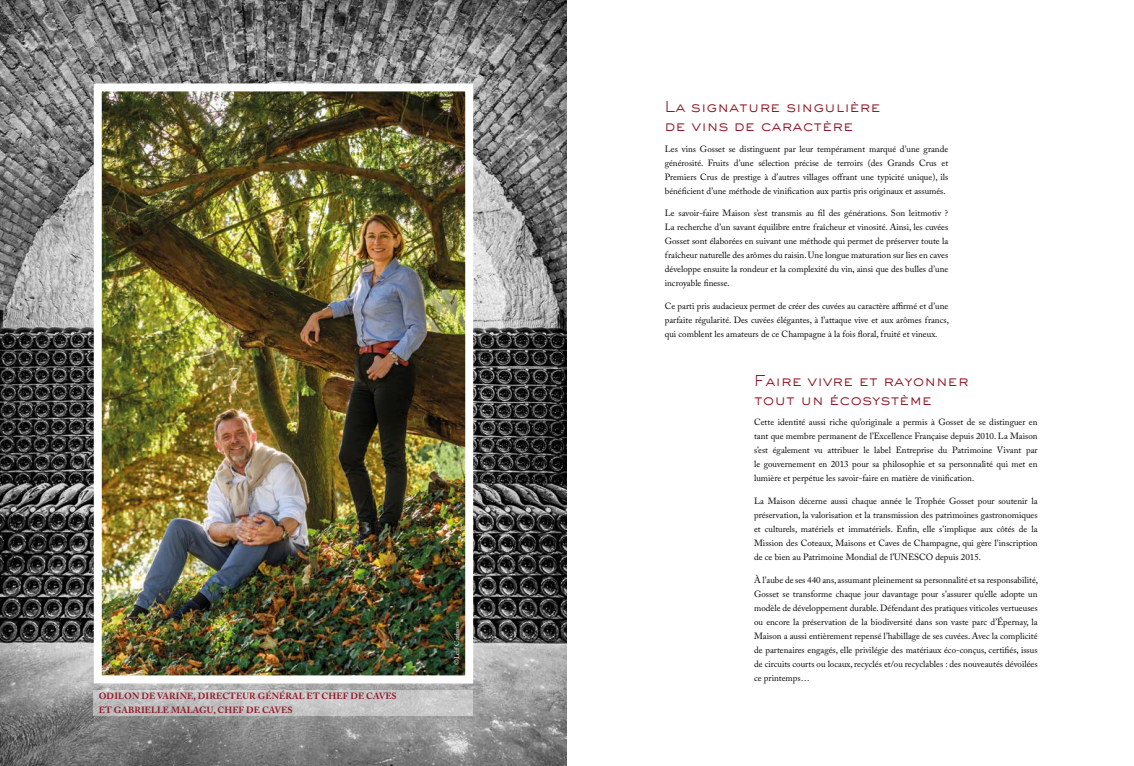
<style>
.page{position:relative;width:1134px;height:766px;background:#fff}
.page>*{position:absolute;margin:0;border:0;box-sizing:border-box;transform-origin:0 0}
.t1{font:300 14.7px/18.5px "Sackers Gothic Std";color:#8d1826}
.t2{font:9px/14px "Adobe Caslon Pro";color:#000;text-align:justify}
.t3{font:700 9px/14px "Adobe Caslon Pro";letter-spacing:.015em;color:#8d1826}
.t4{font:7px "Adobe Caslon Pro";color:#fff}
</style>
<div class="page">
<img style="left:0;top:0;width:567px;height:765px">
<img style="left:103px;top:92px;width:361px;height:582px">
<div style="left:94px;top:83px;width:379px;height:600px;border:8px solid #fff"></div>
<svg style="left:94px;top:689px;width:379px;height:26px;background:#c4c4c4"></svg>
<p class="t3" style="left:99px;top:688px;width:300px">ODILON DE VARINE, DIRECTEUR GÉNÉRAL ET CHEF DE CAVES<br>ET GABRIELLE MALAGU, CHEF DE CAVES</p>
<p class="t4" style="left:453px;top:665px;width:46px;rotate:-90deg">©Leif Carlsson</p>
<h1 class="t1" style="left:665px;top:97px;width:218px">La signature singulière de vins de caractère</h1>
<p class="t2" style="left:665px;top:141px;width:285px">Les vins Gosset se distinguent par leur tempérament marqué d’une grande générosité. Fruits d’une sélection précise de terroirs (des Grands Crus et Premiers Crus de prestige à d’autres villages offrant une typicité unique), ils bénéficient d’une méthode de vinification aux partis pris originaux et assumés.</p>
<p class="t2" style="left:665px;top:206px;width:285px">Le savoir-faire Maison s’est transmis au fil des générations. Son leitmotiv ?<br>La recherche d’un savant équilibre entre fraîcheur et vinosité. Ainsi, les cuvées Gosset sont élaborées en suivant une méthode qui permet de préserver toute la fraîcheur naturelle des arômes du raisin. Une longue maturation sur lies en caves développe ensuite la rondeur et la complexité du vin, ainsi que des bulles d’une incroyable finesse.</p>
<p class="t2" style="left:665px;top:298px;width:286px">Ce parti pris audacieux permet de créer des cuvées au caractère affirmé et d’une parfaite régularité. Des cuvées élégantes, à l’attaque vive et aux arômes francs, qui comblent les amateurs de ce Champagne à la fois floral, fruité et vineux.</p>
<h1 class="t1" style="left:754px;top:371px;width:216px">Faire vivre et rayonner tout un écosystème</h1>
<p class="t2" style="left:754px;top:415px;width:285px">Cette identité aussi riche qu’originale a permis à Gosset de se distinguer en tant que membre permanent de l’Excellence Française depuis 2010. La Maison s’est également vu attribuer le label Entreprise du Patrimoine Vivant par le gouvernement en 2013 pour sa philosophie et sa personnalité qui met en lumière et perpétue les savoir-faire en matière de vinification.</p>
<p class="t2" style="left:754px;top:493px;width:285px">La Maison décerne aussi chaque année le Trophée Gosset pour soutenir la préservation, la valorisation et la transmission des patrimoines gastronomiques et culturels, matériels et immatériels. Enfin, elle s’implique aux côtés de la Mission des Coteaux, Maisons et Caves de Champagne, qui gère l’inscription de ce bien au Patrimoine Mondial de l’UNESCO depuis 2015.</p>
<p class="t2" style="left:754px;top:572px;width:286px">À l’aube de ses 440 ans, assumant pleinement sa personnalité et sa responsabilité, Gosset se transforme chaque jour davantage pour s’assurer qu’elle adopte un modèle de développement durable. Défendant des pratiques viticoles vertueuses ou encore la préservation de la biodiversité dans son vaste parc d’Épernay, la Maison a aussi entièrement repensé l’habillage de ses cuvées. Avec la complicité de partenaires engagés, elle privilégie des matériaux éco-conçus, certifiés, issus de circuits courts ou locaux, recyclés et/ou recyclables : des nouveautés dévoilées ce printemps…</p>
</div>
